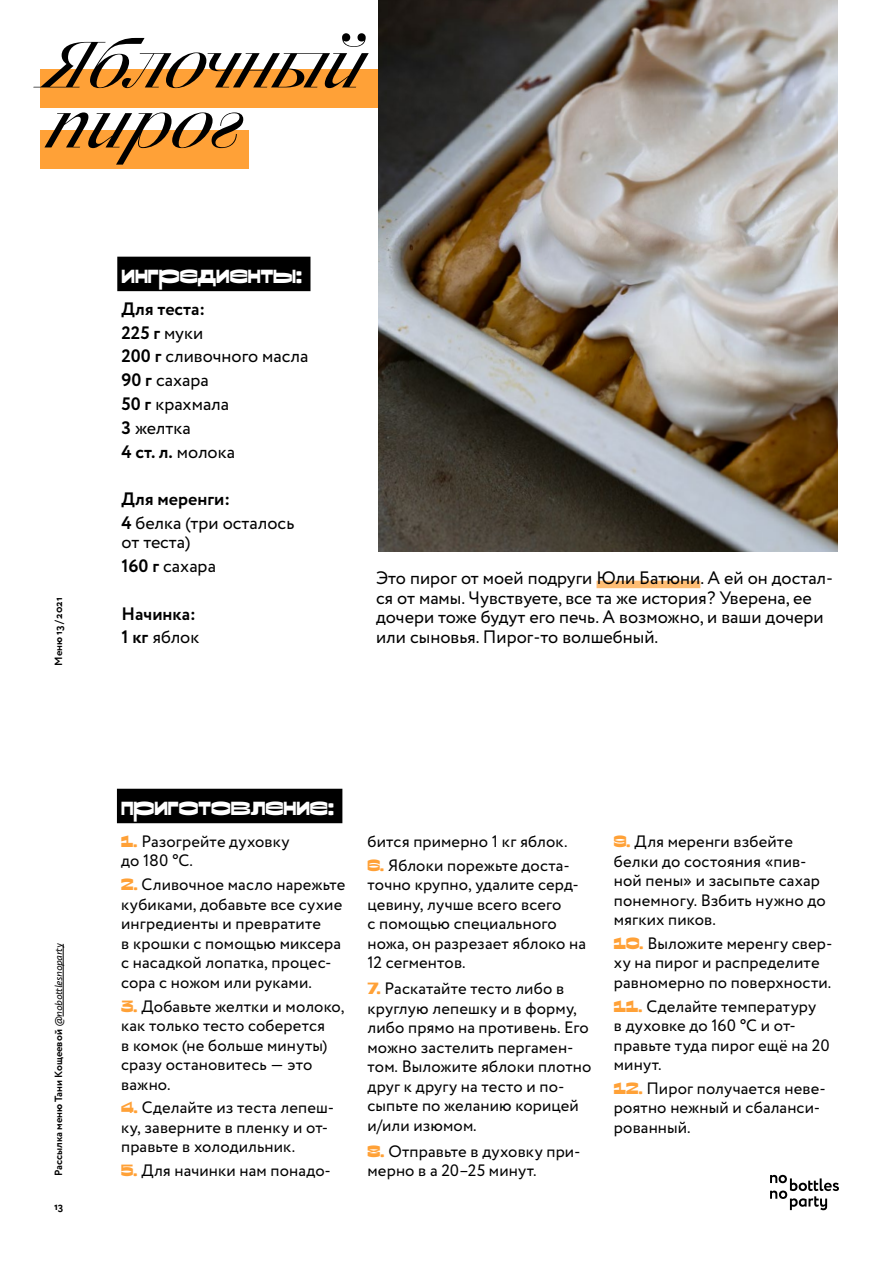
<style>
.page{position:relative;width:893px;height:1263px;background:#fff}
.page>*{position:absolute;margin:0;border:0;box-sizing:border-box;transform-origin:0 0}
.t1{font:italic 66px/60px "CSTM Xprmntl 02";letter-spacing:-.025em;color:#000}
.t2{font:700 25.5px "CSTM Xprmntl 02";color:#fff}
.t3{font:18px/23.7px "Circe";color:#000}
.t4{font:700 18px/23.7px "Circe";color:#000}
.t5{font:16.5px/19.5px "Circe";letter-spacing:.005em;color:#000}
.t6{font:700 10.5px "Circe";color:#000}
.s1{font-weight:400;font-style:italic}
.s2{font-weight:700}
.s3{font-weight:400}
.s4{font-family:"CSTM Xprmntl 02";font-weight:700;color:#ffa137}
</style>
<div class="page">
<svg style="left:770px;top:1175px;width:69px;height:35px"></svg>
<hr style="left:63px;top:944px;width:1px;height:72px;background:#000">
<div style="left:117px;top:257px;width:193px;height:34px;background:#000"></div>
<div style="left:40px;top:69px;width:338px;height:38px;background:#ffa137"></div>
<div style="left:40px;top:130px;width:209px;height:38px;background:#ffa137"></div>
<div style="left:117px;top:789px;width:225px;height:34px;background:#000"></div>
<div style="left:596px;top:581px;width:104px;height:7px;background:#ffbd73"></div>
<img style="left:378px;top:0;width:459px;height:552px">
<h1 class="t1" style="left:50px;top:35px;width:319px">Яблочный пирог</h1>
<p class="t6" style="left:51px;top:666px;width:70px;rotate:-90deg">Меню 13/2021</p>
<p class="t6" style="left:51px;top:1176px;width:234px;rotate:-90deg">Рассылка меню Тани Кощеевой <span class="s1">@nobottlesnoparty</span></p>
<p class="t6" style="left:54px;top:1199px;width:11px">13</p>
<h2 class="t2" style="left:122px;top:255px;width:182px">ингредиенты:</h2>
<p class="t3" style="left:122px;top:298px;width:188px"><span class="s2">Для теста:<br>225 г</span> муки<br><span class="s2">200 г</span> сливочного масла<br><span class="s2">90 г</span> сахара<br><span class="s2">50 г</span> крахмала<br><span class="s2">3</span> желтка<br><span class="s2">4 ст. л.</span> молока</p>
<p class="t3" style="left:122px;top:488px;width:174px"><span class="s2">Для меренги:<br>4</span> белка (три осталось</p>
<p class="t3" style="left:122px;top:531px;width:96px">от теста)<br><span class="s2">160 г</span> сахара</p>
<p class="t4" style="left:122px;top:602px;width:79px">Начинка:<br>1 кг <span class="s3">яблок</span></p>
<p class="t3" style="left:376px;top:569px;width:459px;line-height:19.5px">Это пирог от моей подруги Юли Батюни. А ей он достал&shy;ся от мамы. Чувствуете, все та же история? Уверена, ее дочери тоже будут его печь. А возможно, и ваши дочери или сыновья. Пирог-то волшебный.</p>
<h2 class="t2" style="left:121px;top:787px;width:214px">приготовление:</h2>
<p class="t5" style="left:121px;top:832px;width:170px"><span class="s4">1.</span> Разогрейте духовку до 180 °С.</p>
<p class="t5" style="left:121px;top:875px;width:226px"><span class="s4">2.</span> Сливочное масло нарежьте кубиками, добавьте все сухие ингредиенты и превратите<br>в крошки с помощью миксера с насадкой лопатка, процес&shy;сора с ножом или руками.</p>
<p class="t5" style="left:121px;top:997px;width:225px"><span class="s4">3.</span> Добавьте желтки и молоко, как только тесто соберется<br>в комок (не больше минуты) сразу остановитесь — это важно.</p>
<p class="t5" style="left:121px;top:1098px;width:215px"><span class="s4">4.</span> Сделайте из теста лепеш&shy;ку, заверните в пленку и от&shy;правьте в холодильник.</p>
<p class="t5" style="left:121px;top:1161px;width:211px"><span class="s4">5.</span> Для начинки нам понадо-</p>
<p class="t5" style="left:368px;top:832px;width:201px">бится примерно 1 кг яблок.</p>
<p class="t5" style="left:368px;top:856px;width:220px"><span class="s4">6.</span> Яблоки порежьте доста&shy;точно крупно, удалите серд&shy;цевину, лучше всего всего<br>с помощью специального ножа, он разрезает яблоко на<br>12 сегментов.</p>
<p class="t5" style="left:368px;top:979px;width:226px"><span class="s4">7.</span> Раскатайте тесто либо в круглую лепешку и в форму, либо прямо на противень. Его можно застелить пергамен&shy;том. Выложите яблоки плотно друг к другу на тесто и по&shy;сыпьте по желанию корицей и/или изюмом.</p>
<p class="t5" style="left:368px;top:1142px;width:214px"><span class="s4">8.</span> Отправьте в духовку при&shy;мерно в а 20–25 минут.</p>
<p class="t5" style="left:614px;top:832px;width:213px"><span class="s4">9.</span> Для меренги взбейте белки до состояния «пив&shy;ной пены» и засыпьте сахар понемногу. Взбить нужно до мягких пиков.</p>
<p class="t5" style="left:614px;top:934px;width:220px"><span class="s4">10.</span> Выложите меренгу свер&shy;ху на пирог и распределите равномерно по поверхности.</p>
<p class="t5" style="left:614px;top:997px;width:217px"><span class="s4">11.</span> Сделайте температуру<br>в духовке до 160 °С и от&shy;правьте туда пирог ещё на 20 минут.</p>
<p class="t5" style="left:614px;top:1079px;width:213px"><span class="s4">12.</span> Пирог получается неве&shy;роятно нежный и сбаланси&shy;рованный.</p>
</div>
